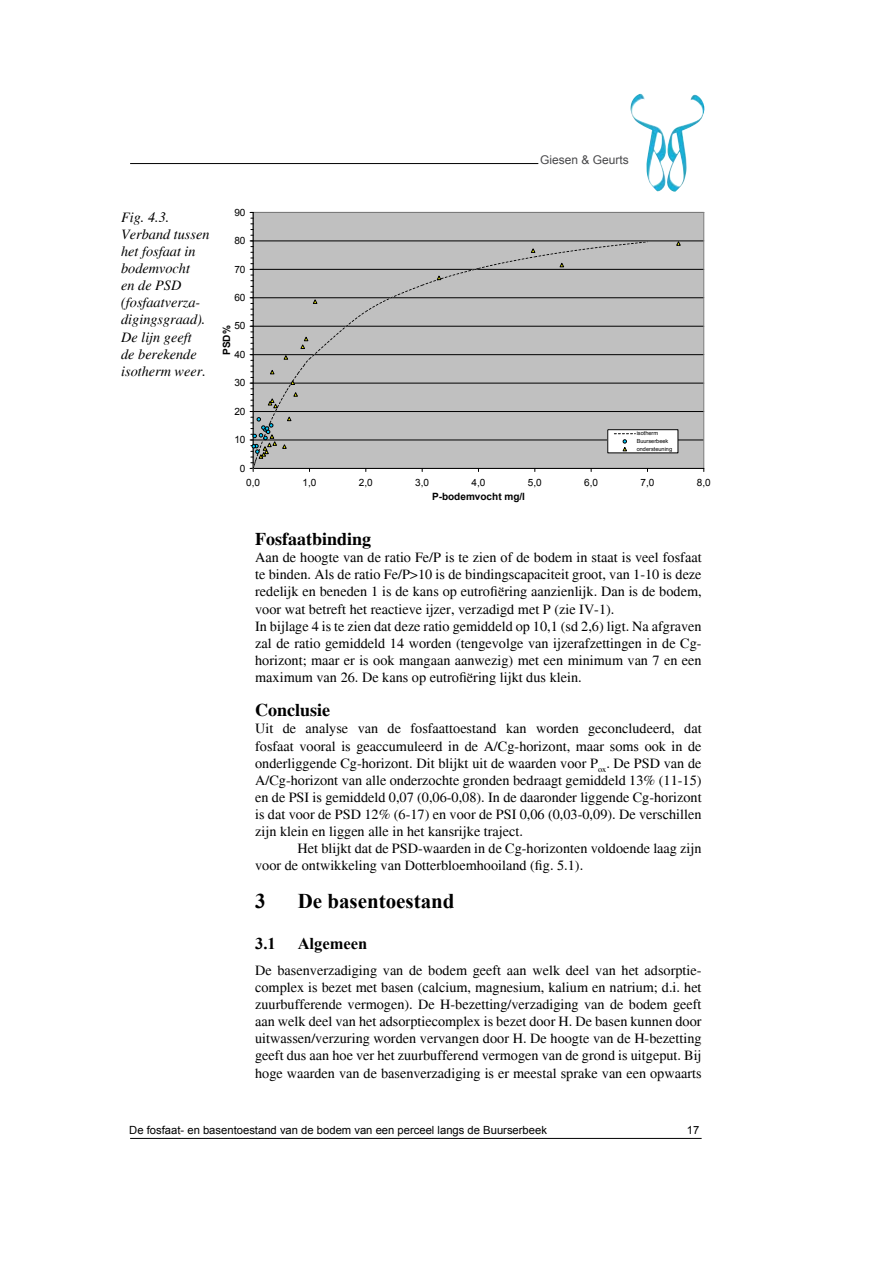
<style>
.page{position:relative;width:893px;height:1263px;background:#fff}
.page>*{position:absolute;margin:0;border:0;box-sizing:border-box;transform-origin:0 0}
.t1{font:700 21px "Times New Roman";color:#000}
.t2{font:700 18px "Times";color:#000}
.t3{font:700 16.5px "Times New Roman";color:#000}
.t4{font:14.25px/17.1px "Times";color:#000}
.t5{font:italic 14.25px/17.1px "Times";color:#000}
.t6{font:12px "Arial";color:#49494b}
.t7{font:11.25px "Arial";color:#000}
.t8{font:10.05px "Arial";color:#000}
.t9{font:700 10.05px "Arial";color:#000}
.t10{font:5.55px/7.6px "Arial";color:#000}
</style>
<div class="page">
<hr style="left:130px;top:163px;width:408px;height:1px;background:#000">
<hr style="left:130px;top:1138px;width:572px;height:1px;background:#000">
<img style="left:630px;top:94px;width:75px;height:98px">
<svg style="left:648px;top:212px;width:56px;height:256px;background:#b8b8b8"></svg>
<hr style="left:253px;top:468px;width:451px;height:1px;background:#000">
<svg style="left:676px;top:241px;width:5px;height:5px"></svg>
<div style="left:608px;top:430px;width:70px;height:23px;background:#fff"></div>
<svg style="left:250px;top:212px;width:398px;height:259px;background:#b8b8b8"></svg>
<p class="t6" style="left:540px;top:152px;width:90px">Giesen &amp; Geurts</p>
<p class="t5" style="left:121px;top:209px;width:90px">Fig. 4.3.<br>Verband tussen het fosfaat in bodemvocht<br>en de PSD (fosfaatverza&shy;digingsgraad).<br>De lijn geeft<br>de berekende isotherm weer.</p>
<p class="t8" style="left:234px;top:206px;width:13px">90</p>
<p class="t8" style="left:234px;top:234px;width:13px">80</p>
<p class="t8" style="left:234px;top:262px;width:13px">70</p>
<p class="t8" style="left:234px;top:291px;width:13px">60</p>
<p class="t8" style="left:234px;top:319px;width:13px">50</p>
<p class="t9" style="left:220px;top:355px;width:31px;rotate:-90deg">PSD%</p>
<p class="t8" style="left:234px;top:348px;width:13px">40</p>
<p class="t8" style="left:234px;top:376px;width:13px">30</p>
<p class="t8" style="left:234px;top:405px;width:13px">20</p>
<p class="t8" style="left:234px;top:433px;width:13px">10</p>
<p class="t8" style="left:240px;top:462px;width:7px">0</p>
<p class="t10" style="left:637px;top:430px;width:37px">isotherm<br>Buurserbeek ondersteuning</p>
<p class="t8" style="left:246px;top:476px;width:15px">0,0</p>
<p class="t8" style="left:303px;top:476px;width:15px">1,0</p>
<p class="t8" style="left:359px;top:476px;width:15px">2,0</p>
<p class="t8" style="left:415px;top:476px;width:15px">3,0</p>
<p class="t8" style="left:471px;top:476px;width:15px">4,0</p>
<p class="t8" style="left:528px;top:476px;width:15px">5,0</p>
<p class="t8" style="left:584px;top:476px;width:15px">6,0</p>
<p class="t8" style="left:640px;top:476px;width:15px">7,0</p>
<p class="t8" style="left:697px;top:476px;width:15px">8,0</p>
<p class="t9" style="left:432px;top:490px;width:95px">P-bodemvocht mg/l</p>
<p class="t2" style="left:255px;top:528px;width:118px">Fosfaatbinding</p>
<p class="t4" style="left:255px;top:549px;width:448px">Aan de hoogte van de ratio Fe/P is te zien of de bodem in staat is veel fosfaat te binden. Als de ratio Fe/P&gt;10 is de bindingscapaciteit groot, van 1-10 is deze redelijk en beneden 1 is de kans op eutrofiëring aanzienlijk. Dan is de bodem, voor wat betreft het reactieve ijzer, verzadigd met P (zie IV-1).<br>In bijlage 4 is te zien dat deze ratio gemiddeld op 10,1 (sd 2,6) ligt. Na afgraven zal de ratio gemiddeld 14 worden (tengevolge van ijzerafzettingen in de Cg&shy;horizont; maar er is ook mangaan aanwezig) met een minimum van 7 en een maximum van 26. De kans op eutrofiëring lijkt dus klein.</p>
<p class="t2" style="left:255px;top:700px;width:77px">Conclusie</p>
<p class="t4" style="left:255px;top:720px;width:448px;text-align:justify">Uit de analyse van de fosfaattoestand kan worden geconcludeerd, dat fosfaat vooral is geaccumuleerd in de A/Cg-horizont, maar soms ook in de onderliggende Cg-horizont. Dit blijkt uit de waarden voor P<sub>ox</sub>. De PSD van de A/Cg-horizont van alle onderzochte gronden bedraagt gemiddeld 13% (11-15) en de PSI is gemiddeld 0,07 (0,06-0,08). In de daaronder liggende Cg-horizont is dat voor de PSD 12% (6-17) en voor de PSI 0,06 (0,03-0,09). De verschillen zijn klein en liggen alle in het kansrijke traject.</p>
<p class="t4" style="left:255px;top:840px;width:448px;text-indent:43px">Het blijkt dat de PSD-waarden in de Cg-horizonten voldoende laag zijn voor de ontwikkeling van Dotterbloemhooiland (fig. 5.1).</p>
<h1 class="t1" style="left:255px;top:887px;width:12px">3</h1>
<h1 class="t1" style="left:298px;top:887px;width:158px">De basentoestand</h1>
<p class="t3" style="left:255px;top:932px;width:22px">3.1</p>
<p class="t3" style="left:298px;top:932px;width:71px">Algemeen</p>
<p class="t4" style="left:255px;top:962px;width:448px;text-align:justify">De basenverzadiging van de bodem geeft aan welk deel van het adsorptie&shy;complex is bezet met basen (calcium, magnesium, kalium en natrium; d.i. het zuurbufferende vermogen). De H-bezetting/verzadiging van de bodem geeft aan welk deel van het adsorptiecomplex is bezet door H. De basen kunnen door uitwassen/verzuring worden vervangen door H. De hoogte van de H-bezetting geeft dus aan hoe ver het zuurbufferend vermogen van de grond is uitgeput. Bij hoge waarden van de basenverzadiging is er meestal sprake van een opwaarts</p>
<p class="t7" style="left:129px;top:1123px;width:419px">De fosfaat- en basentoestand van de bodem van een perceel langs de Buurserbeek</p>
<p class="t7" style="left:687px;top:1123px;width:14px">17</p>
</div>
